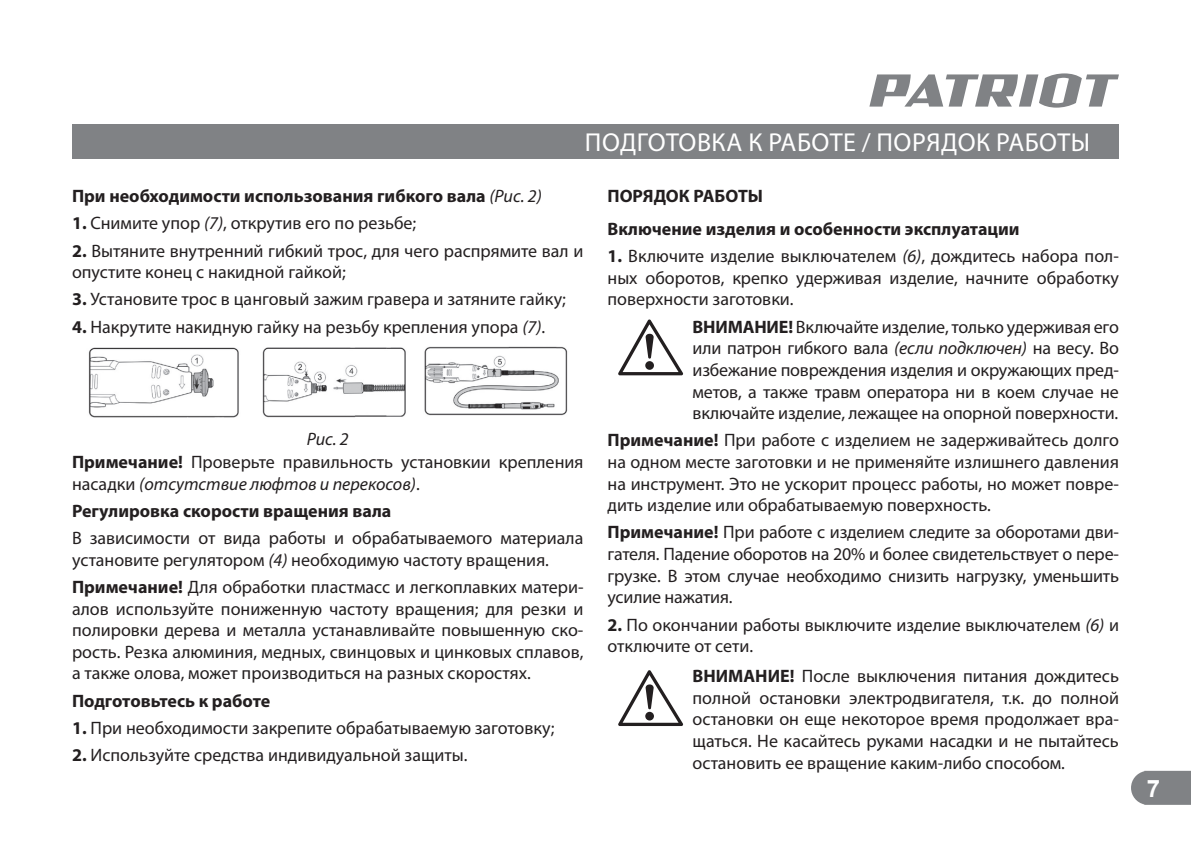
<style>
.page{position:relative;width:1191px;height:842px;background:#fff}
.page>*{position:absolute;margin:0;border:0;box-sizing:border-box;transform-origin:0 0}
.t1{font:26px "Myriad Pro";letter-spacing:.02em;color:#fff}
.t2{font:700 24px "Arial";color:#fff}
.t3{font:18px/21.6px "Myriad Pro";color:#231f20;text-align:justify}
.t4{font:700 18px/33px "Myriad Pro";color:#231f20}
.t5{font:italic 18px "Myriad Pro";color:#231f20}
.s1{font-weight:400;font-style:italic}
.s2{font-weight:700}
.s3{font-style:italic}
</style>
<div class="page">
<svg style="left:1131px;top:771px;width:60px;height:34px;background:#888a8c"></svg>
<svg style="left:869px;top:73px;width:250px;height:35px"></svg>
<div style="left:72px;top:124px;width:1047px;height:34px;background:#808285"></div>
<img style="left:88px;top:346px;width:480px;height:72px">
<svg style="left:618px;top:319px;width:65px;height:56px"></svg>
<svg style="left:618px;top:670px;width:65px;height:56px"></svg>
<h1 class="t1" style="left:585px;top:126px;width:507px">ПОДГОТОВКА К РАБОТЕ / ПОРЯДОК РАБОТЫ</h1>
<p class="t4" style="left:72px;top:180px;width:471px">При необходимости использования гибкого вала <span class="s1">(Рис. 2)</span></p>
<p class="t3" style="left:72px;top:212px;width:346px"><span class="s2">1.</span> Снимите упор <span class="s3">(7)</span>, открутив его по резьбе;</p>
<p class="t3" style="left:72px;top:239px;width:513px"><span class="s2">2.</span> Вытяните внутренний гибкий трос, для чего распрямите вал и опустите конец с накидной гайкой;</p>
<p class="t3" style="left:72px;top:288px;width:495px"><span class="s2">3.</span> Установите трос в цанговый зажим гравера и затяните гайку;</p>
<p class="t3" style="left:72px;top:316px;width:475px"><span class="s2">4.</span> Накрутите накидную гайку на резьбу крепления упора <span class="s3">(7)</span>.</p>
<p class="t5" style="left:307px;top:427px;width:44px">Рис. 2</p>
<p class="t3" style="left:72px;top:451px;width:513px"><span class="s2">Примечание!</span> Проверьте правильность установкии крепления насадки <span class="s3">(отсутствие люфтов и перекосов)</span>.</p>
<p class="t4" style="left:72px;top:495px;width:321px">Регулировка скорости вращения вала</p>
<p class="t3" style="left:72px;top:527px;width:513px">В зависимости от вида работы и обрабатываемого материала установите регулятором <span class="s3">(4)</span> необходимую частоту вращения.</p>
<p class="t3" style="left:72px;top:576px;width:513px"><span class="s2">Примечание!</span> Для обработки пластмасс и легкоплавких матери&shy;алов используйте пониженную частоту вращения; для резки и полировки дерева и металла устанавливайте повышенную ско&shy;рость. Резка алюминия, медных, свинцовых и цинковых сплавов, а также олова, может производиться на разных скоростях.</p>
<p class="t4" style="left:72px;top:684px;width:200px">Подготовьтесь к работе</p>
<p class="t3" style="left:72px;top:717px;width:484px"><span class="s2">1.</span> При необходимости закрепите обрабатываемую заготовку;</p>
<p class="t3" style="left:72px;top:744px;width:397px"><span class="s2">2.</span> Используйте средства индивидуальной защиты.</p>
<p class="t4" style="left:607px;top:180px;width:413px">ПОРЯДОК РАБОТЫ<br>Включение изделия и особенности эксплуатации</p>
<p class="t3" style="left:607px;top:245px;width:513px"><span class="s2">1.</span> Включите изделие выключателем <span class="s3">(6)</span>, дождитесь набора пол&shy;ных оборотов, крепко удерживая изделие, начните обработку поверхности заготовки.</p>
<p class="t3" style="left:692px;top:316px;width:428px"><span class="s2">ВНИМАНИЕ!</span> Включайте изделие, только удерживая его или патрон гибкого вала <span class="s3">(если подключен)</span> на весу. Во избежание повреждения изделия и окружающих пред&shy;метов, а также травм оператора ни в коем случае не включайте изделие, лежащее на опорной поверхности.</p>
<p class="t3" style="left:607px;top:429px;width:513px"><span class="s2">Примечание!</span> При работе с изделием не задерживайтесь долго на одном месте заготовки и не применяйте излишнего давления на инструмент. Это не ускорит процесс работы, но может повре&shy;дить изделие или обрабатываемую поверхность.</p>
<p class="t3" style="left:607px;top:521px;width:513px"><span class="s2">Примечание!</span> При работе с изделием следите за оборотами дви&shy;гателя. Падение оборотов на 20% и более свидетельствует о пере&shy;грузке. В этом случае необходимо снизить нагрузку, уменьшить усилие нажатия.</p>
<p class="t3" style="left:607px;top:613px;width:513px"><span class="s2">2.</span> По окончании работы выключите изделие выключателем <span class="s3">(6)</span> и отключите от сети.</p>
<p class="t3" style="left:692px;top:665px;width:428px"><span class="s2">ВНИМАНИЕ!</span> После выключения питания дождитесь полной остановки электродвигателя, т.к. до полной остановки он еще некоторое время продолжает вра&shy;щаться. Не касайтесь руками насадки и не пытайтесь остановить ее вращение каким-либо способом.</p>
<h2 class="t2" style="left:1146px;top:771px;width:15px">7</h2>
</div>
